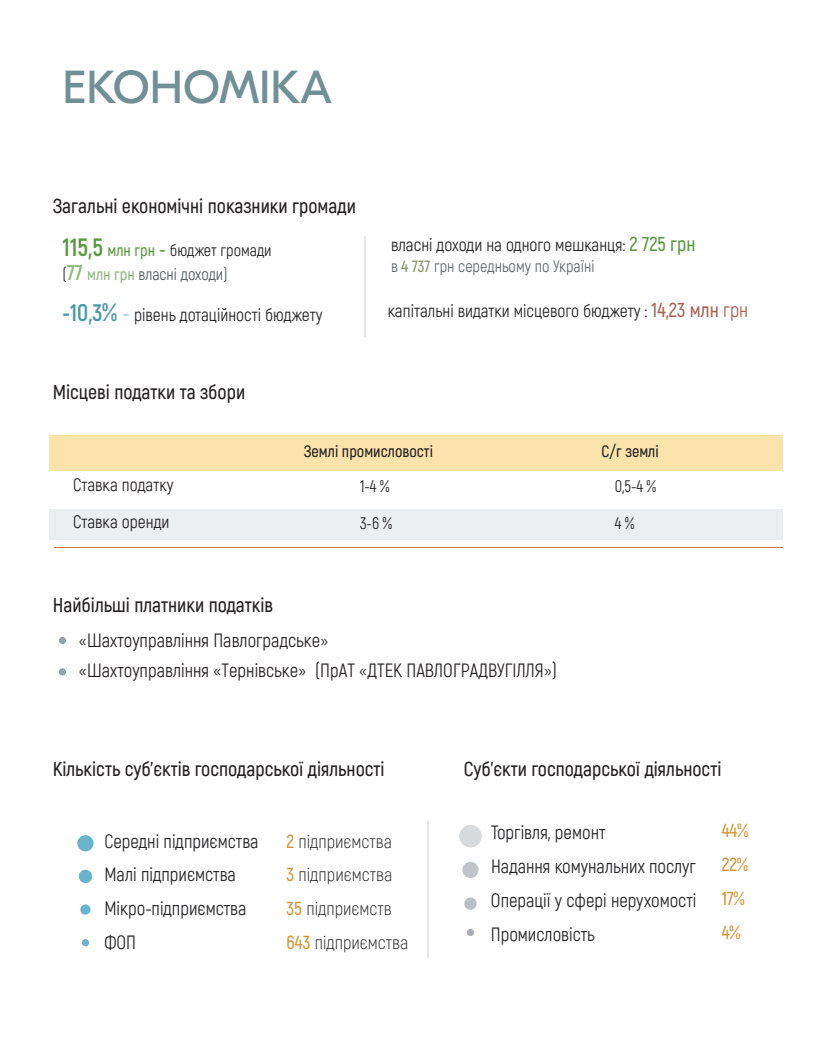
<style>
.page{position:relative;width:839px;height:1049px;background:#fff}
.page>*{position:absolute;margin:0;border:0;box-sizing:border-box;transform-origin:0 0}
.t1{font:46.25px "GT Eesti Pro Display";color:#719096}
.t2{font:600 20px "Akrobat";color:#231f20}
.t3{font:18.75px/33.8px "Akrobat";color:#232224}
.t4{font:18.75px/30px "Akrobat";color:#231f20}
.t5{font:300 18.75px/33.8px "Akrobat";color:#232224}
.t6{font:600 18.75px/33.8px "Akrobat";color:#d69536}
.t7{font:17.5px "Akrobat";color:#232224}
.t8{font:17.5px "Akrobat";color:#231f20}
.t9{font:16.25px/23.8px "Akrobat";color:#232224}
.t10{font:16.25px "Akrobat";color:#5f686a}
.t11{font:600 16.25px "Akrobat";color:#231f20}
.t12{font:16.25px "Akrobat";color:#231f20}
.s1{font-weight:700;font-size:25px;color:#5c9841}
.s2{font-weight:600;color:#5c9841}
.s3{font-weight:600;font-size:20px;color:#5c9841}
.s4{font-weight:700;font-size:21.25px;color:rgb(92 152 65/.69)}
.s5{font-weight:600;color:rgb(92 152 65/.69)}
.s6{color:#525a5c}
.s7{font-weight:600;color:#839163}
.s8{font-weight:700;font-size:23.75px;color:rgb(0 112 133/.72)}
.s9{font-weight:700;font-size:25px;color:rgb(0 112 133/.72)}
.s10{font-size:22.5px;color:rgb(0 158 222/.49)}
.s11{font-weight:600;font-size:20px;color:#a76253}
.s12{font-size:20px;color:#a76253}
.s13{font-weight:600;color:#d69536}
</style>
<div class="page">
<hr style="left:365px;top:237px;width:1px;height:100px;background:#c3c8ce">
<div style="left:49px;top:435px;width:733px;height:35px;background:#fbe3ac"></div>
<hr style="left:54px;top:547px;width:728px;height:1px;background:#bc6936">
<div style="left:49px;top:509px;width:733px;height:31px;background:#edeef0"></div>
<div style="left:77px;top:835px;width:17px;height:16px;background:#69b3cf;border-radius:50%"></div>
<div style="left:79px;top:870px;width:13px;height:13px;background:#69b3cf;border-radius:50%"></div>
<svg style="left:80px;top:904px;width:11px;height:11px"></svg>
<svg style="left:81px;top:939px;width:8px;height:7px"></svg>
<hr style="left:428px;top:821px;width:1px;height:136px;background:#c3c8ce">
<svg style="left:58px;top:637px;width:8px;height:7px"></svg>
<svg style="left:59px;top:668px;width:7px;height:8px"></svg>
<div style="left:459px;top:825px;width:23px;height:22px;background:#d8dbde;border-radius:50%"></div>
<div style="left:462px;top:862px;width:16px;height:16px;background:#c1c5ca;border-radius:50%"></div>
<svg style="left:464px;top:897px;width:13px;height:13px"></svg>
<svg style="left:467px;top:928px;width:7px;height:8px"></svg>
<h1 class="t1" style="left:62px;top:62px;width:271px">ЕКОНОМІКА</h1>
<p class="t2" style="left:53px;top:193px;width:305px">Загальні економічні показники громади</p>
<p class="t9" style="left:63px;top:238px;width:211px"><span class="s1">115,5</span> <span class="s2">млн грн</span> <span class="s3">-</span> бюджет громади (<span class="s4">77</span> <span class="s5">млн грн</span> <span class="s6">власні доходи)</span></p>
<p class="t7" style="left:391px;top:235px;width:306px">власні доходи на одного мешканця: <span class="s3">2 725 грн</span></p>
<p class="t10" style="left:391px;top:257px;width:205px">в <span class="s7">4 737</span> грн середньому по Україні</p>
<p class="t7" style="left:63px;top:304px;width:261px"><span class="s8">-10,3</span><span class="s9">%</span> <span class="s10">-</span> рівень дотаційності бюджету</p>
<p class="t7" style="left:388px;top:301px;width:362px">капітальні видатки місцевого бюджету : <span class="s11">14,23 млн</span> <span class="s12">грн</span></p>
<p class="t2" style="left:53px;top:380px;width:194px">Місцеві податки та збори</p>
<p class="t8" style="left:73px;top:475px;width:102px">Ставка податку</p>
<p class="t11" style="left:601px;top:441px;width:59px">С/г землі</p>
<p class="t11" style="left:304px;top:441px;width:131px">Землі промисловості</p>
<p class="t12" style="left:360px;top:477px;width:31px">1-4 %</p>
<p class="t12" style="left:615px;top:477px;width:43px">0,5-4 %</p>
<p class="t8" style="left:73px;top:512px;width:98px">Ставка оренди</p>
<p class="t12" style="left:360px;top:514px;width:33px">3-6 %</p>
<p class="t12" style="left:615px;top:514px;width:21px">4 %</p>
<p class="t2" style="left:53px;top:592px;width:222px">Найбільші платники податків</p>
<p class="t4" style="left:79px;top:625px;width:480px">«Шахтоуправління Павлоградське»<br>«Шахтоуправління «Тернівське» (ПрАТ «ДТЕК ПАВЛОГРАДВУГІЛЛЯ»)</p>
<p class="t2" style="left:53px;top:756px;width:333px">Кількість суб'єктів господарської діяльності</p>
<p class="t3" style="left:104px;top:824px;width:156px">Середні підприємства<br>Малі підприємства<br>Мікро-підприємства<br>ФОП</p>
<p class="t5" style="left:286px;top:824px;width:123px"><span class="s13">2</span> підприємства<br><span class="s13">3</span> підприємства<br><span class="s13">35</span> підприємств<br><span class="s13">643</span> підприємства</p>
<p class="t2" style="left:464px;top:756px;width:259px">Суб'єкти господарської діяльності</p>
<p class="t3" style="left:491px;top:816px;width:207px">Торгівля, ремонт<br>Надання комунальних послуг<br>Операції у сфері нерухомості<br>Промисловість</p>
<p class="t6" style="left:721px;top:814px;width:28px">44%<br>22%<br>17%<br>4%</p>
</div>
